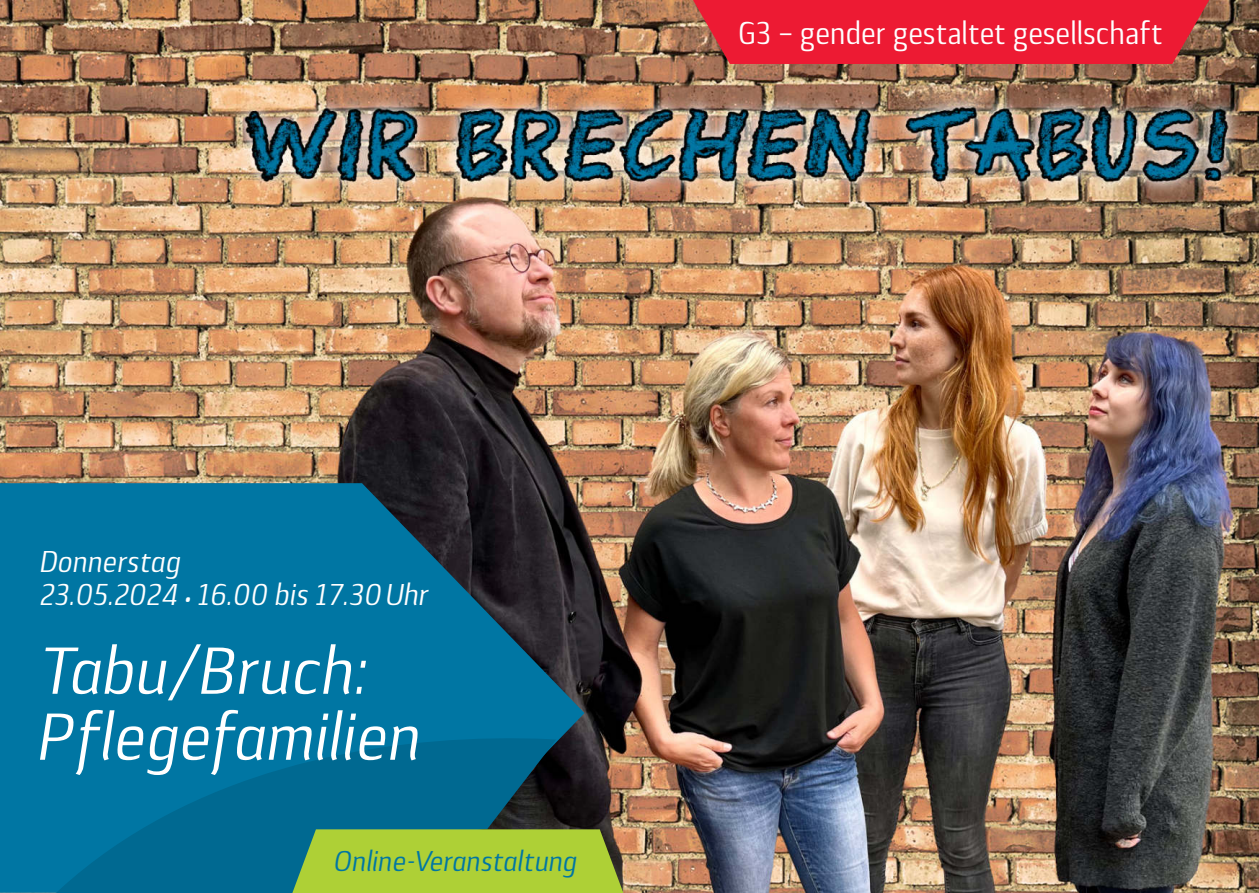
<style>
.page{position:relative;width:1259px;height:893px;background:#fff}
.page>*{position:absolute;margin:0;border:0;box-sizing:border-box;transform-origin:0 0}
.t1{font:italic condensed 66px/66px "Lytiga Pro";color:#fff}
.t2{font:condensed 31.5px "Lytiga Pro";letter-spacing:-.01em;color:#fff}
.t3{font:italic condensed 30px/33px "Lytiga Pro";color:#fff}
.t4{font:italic condensed 28.5px "Lytiga Pro";color:#0076a3}
.s1{font-size:18px}
</style>
<div class="page">
<img style="left:0;top:0;width:1259px;height:893px">
<svg style="left:693px;top:0;width:516px;height:64px;background:#e61f34"></svg>
<svg style="left:0;top:379px;width:576px;height:514px;background:#226a83"></svg>
<svg style="left:290px;top:829px;width:336px;height:64px;background:#a3c53a"></svg>
<p class="t2" style="left:738px;top:21px;width:427px">G3 – gender gestaltet gesellschaft</p>
<p class="t3" style="left:39px;top:548px;width:391px">Donnerstag<br>23.05.2024 <span class="s1">•</span> 16.00 bis 17.30Uhr</p>
<h1 class="t1" style="left:35px;top:644px;width:385px">Tabu/Bruch:<br>Pflegefamilien</h1>
<p class="t4" style="left:332px;top:849px;width:245px">Online-Veranstaltung</p>
</div>
